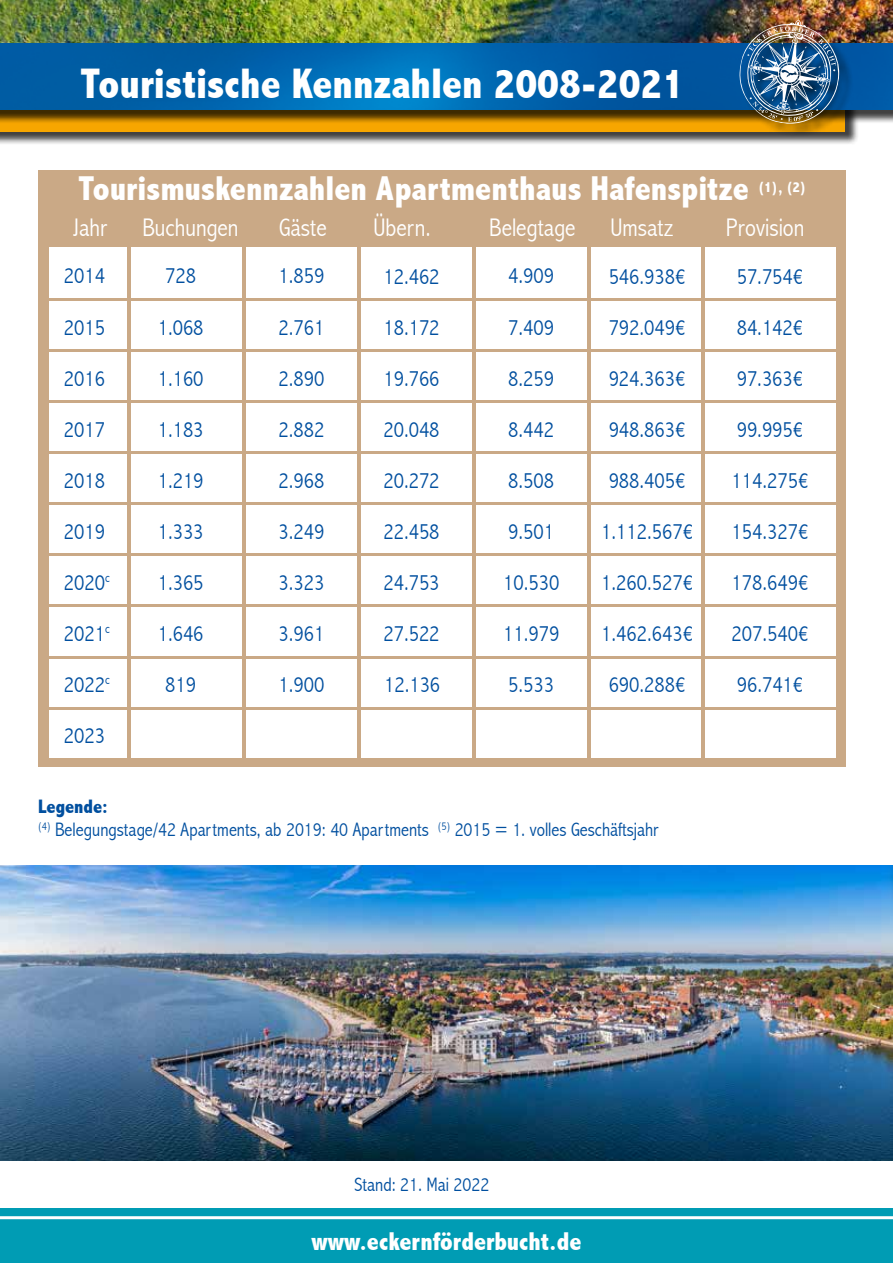
<style>
.page{position:relative;width:893px;height:1263px;background:#fff}
.page>*{position:absolute;margin:0;border:0;box-sizing:border-box;transform-origin:0 0}
.t1{font:800 condensed 42.75px "Abadi";color:#fff}
.t2{font:800 condensed 34.5px "Abadi";color:#fff}
.t3{font:800 condensed 25.8px "Abadi";color:#fff}
.t4{font:300 condensed 25.5px "Abadi";color:#fff}
.t5{font:300 condensed 22.5px "Abadi";color:#004f9f}
.t6{font:300 condensed 19.5px/23.4px "Abadi";color:#004f9f}
.t7{font:800 condensed 14.85px "Abadi";color:#fff}
.s1{font-weight:800}
</style>
<div class="page">
<div style="left:38px;top:177px;width:808px;height:590px;background:#caa986"></div>
<div style="left:49px;top:248px;width:787px;height:512px;background:#fff"></div>
<hr style="left:128px;top:213px;width:3px;height:782px;background:#caa986">
<hr style="left:43px;top:350px;width:799px;height:2px;background:#caa986">
<hr style="left:43px;top:299px;width:800px;height:2px;background:#caa986">
<hr style="left:43px;top:401px;width:799px;height:2px;background:#caa986">
<hr style="left:42px;top:452px;width:799px;height:2px;background:#caa986">
<hr style="left:40px;top:503px;width:800px;height:2px;background:#caa986">
<hr style="left:242px;top:213px;width:4px;height:782px;background:#caa986">
<hr style="left:357px;top:213px;width:4px;height:782px;background:#caa986">
<hr style="left:472px;top:231px;width:4px;height:767px;background:#caa986">
<hr style="left:41px;top:554px;width:804px;height:2px;background:#caa986">
<hr style="left:41px;top:605px;width:804px;height:2px;background:#caa986">
<hr style="left:41px;top:656px;width:805px;height:2px;background:#caa986">
<img style="left:0;top:0;width:893px;height:43px">
<div style="left:0;top:97px;width:858px;height:48px;background:#000;opacity:.75"></div>
<div style="left:0;top:95px;width:844px;height:36px;background:#f7a600"></div>
<div style="left:0;top:45px;width:893px;height:79px;background:#000;opacity:.75"></div>
<img style="left:0;top:43px;width:893px;height:67px">
<div style="left:742px;top:22px;width:111px;height:116px;background:#000;opacity:.75"></div>
<img style="left:738px;top:19px;width:102px;height:107px">
<div style="left:0;top:1209px;width:893px;height:54px;background:#009cb4"></div>
<hr style="left:0;top:1216px;width:893px;height:3px;background:#fff">
<hr style="left:42px;top:707px;width:799px;height:2px;background:#caa986">
<hr style="left:41px;top:758px;width:804px;height:2px;background:#caa986">
<hr style="left:587px;top:217px;width:3px;height:782px;background:#caa986">
<hr style="left:702px;top:213px;width:3px;height:781px;background:#caa986">
<div style="left:38px;top:170px;width:808px;height:73px;background:#caa986"></div>
<div style="left:9px;top:767px;width:884px;height:239px;background:#fff"></div>
<img style="left:0;top:866px;width:893px;height:295px">
<h1 class="t1" style="left:80px;top:58px;width:605px">Touristische Kennzahlen 2008-2021</h1>
<h2 class="t2" style="left:78px;top:169px;width:672px">Tourismuskennzahlen Apartmenthaus Hafenspitze</h2>
<p class="t7" style="left:758px;top:178px;width:50px">(1), (2)</p>
<p class="t4" style="left:73px;top:213px;width:35px">Jahr</p>
<p class="t4" style="left:142px;top:213px;width:97px">Buchungen</p>
<p class="t4" style="left:279px;top:213px;width:49px">Gäste</p>
<p class="t4" style="left:373px;top:213px;width:59px">Übern.</p>
<p class="t4" style="left:489px;top:213px;width:88px">Belegtage</p>
<p class="t4" style="left:611px;top:213px;width:64px">Umsatz</p>
<p class="t4" style="left:726px;top:213px;width:80px">Provision</p>
<p class="t5" style="left:279px;top:263px;width:47px">1.859</p>
<p class="t5" style="left:279px;top:314px;width:47px">2.761</p>
<p class="t5" style="left:279px;top:365px;width:47px">2.890</p>
<p class="t5" style="left:279px;top:416px;width:47px">2.882</p>
<p class="t5" style="left:279px;top:467px;width:47px">2.968</p>
<p class="t5" style="left:279px;top:518px;width:47px">3.249</p>
<p class="t5" style="left:279px;top:569px;width:47px">3.323</p>
<p class="t5" style="left:279px;top:620px;width:47px">3.961</p>
<p class="t5" style="left:279px;top:671px;width:47px">1.900</p>
<p class="t5" style="left:64px;top:263px;width:43px">2014</p>
<p class="t5" style="left:64px;top:314px;width:43px">2015</p>
<p class="t5" style="left:64px;top:365px;width:43px">2016</p>
<p class="t5" style="left:64px;top:416px;width:43px">2017</p>
<p class="t5" style="left:64px;top:467px;width:43px">2018</p>
<p class="t5" style="left:64px;top:518px;width:43px">2019</p>
<p class="t5" style="left:64px;top:569px;width:47px">2020<sup>c</sup></p>
<p class="t5" style="left:64px;top:620px;width:47px">2021<sup>c</sup></p>
<p class="t5" style="left:64px;top:671px;width:47px">2022<sup>c</sup></p>
<p class="t5" style="left:64px;top:722px;width:43px">2023</p>
<p class="t5" style="left:165px;top:263px;width:32px">728</p>
<p class="t5" style="left:158px;top:314px;width:47px">1.068</p>
<p class="t5" style="left:158px;top:365px;width:47px">1.160</p>
<p class="t5" style="left:158px;top:416px;width:47px">1.183</p>
<p class="t5" style="left:158px;top:467px;width:47px">1.219</p>
<p class="t5" style="left:158px;top:518px;width:47px">1.333</p>
<p class="t5" style="left:158px;top:569px;width:47px">1.365</p>
<p class="t5" style="left:158px;top:620px;width:47px">1.646</p>
<p class="t5" style="left:165px;top:671px;width:32px">819</p>
<p class="t5" style="left:508px;top:263px;width:47px">4.909</p>
<p class="t5" style="left:508px;top:314px;width:47px">7.409</p>
<p class="t5" style="left:508px;top:365px;width:47px">8.259</p>
<p class="t5" style="left:508px;top:416px;width:47px">8.442</p>
<p class="t5" style="left:508px;top:467px;width:47px">8.508</p>
<p class="t5" style="left:508px;top:518px;width:47px">9.501</p>
<p class="t5" style="left:503px;top:569px;width:58px">10.530</p>
<p class="t5" style="left:503px;top:620px;width:58px">11.979</p>
<p class="t5" style="left:508px;top:671px;width:47px">5.533</p>
<p class="t5" style="left:383px;top:263px;width:58px">12.462</p>
<p class="t5" style="left:383px;top:314px;width:58px">18.172</p>
<p class="t5" style="left:383px;top:365px;width:58px">19.766</p>
<p class="t5" style="left:383px;top:416px;width:58px">20.048</p>
<p class="t5" style="left:383px;top:467px;width:58px">20.272</p>
<p class="t5" style="left:383px;top:518px;width:58px">22.458</p>
<p class="t5" style="left:383px;top:569px;width:58px">24.753</p>
<p class="t5" style="left:383px;top:620px;width:58px">27.522</p>
<p class="t5" style="left:384px;top:671px;width:58px">12.136</p>
<p class="t5" style="left:609px;top:263px;width:78px">546.938€</p>
<p class="t5" style="left:609px;top:314px;width:78px">792.049€</p>
<p class="t5" style="left:609px;top:365px;width:78px">924.363€</p>
<p class="t5" style="left:609px;top:416px;width:78px">948.863€</p>
<p class="t5" style="left:609px;top:467px;width:78px">988.405€</p>
<p class="t5" style="left:601px;top:518px;width:93px">1.112.567€</p>
<p class="t5" style="left:601px;top:569px;width:93px">1.260.527€</p>
<p class="t5" style="left:601px;top:620px;width:93px">1.462.643€</p>
<p class="t5" style="left:609px;top:671px;width:78px">690.288€</p>
<p class="t5" style="left:737px;top:263px;width:68px">57.754€</p>
<p class="t5" style="left:737px;top:314px;width:68px">84.142€</p>
<p class="t5" style="left:737px;top:365px;width:68px">97.363€</p>
<p class="t5" style="left:737px;top:416px;width:68px">99.995€</p>
<p class="t5" style="left:731px;top:467px;width:78px">114.275€</p>
<p class="t5" style="left:731px;top:518px;width:78px">154.327€</p>
<p class="t5" style="left:731px;top:569px;width:78px">178.649€</p>
<p class="t5" style="left:731px;top:620px;width:78px">207.540€</p>
<p class="t5" style="left:737px;top:671px;width:68px">96.741€</p>
<p class="t6" style="left:38px;top:795px;width:622px"><span class="s1">Legende:<br></span><sup>(4)</sup> Belegungstage/42 Apartments, ab 2019: 40 Apartments <sup>(5)</sup> 2015 = 1. volles Geschäftsjahr</p>
<p class="t6" style="left:354px;top:1173px;width:136px">Stand: 21. Mai 2022</p>
<p class="t3" style="left:312px;top:1227px;width:271px">www.eckernförderbucht.de</p>
</div>
